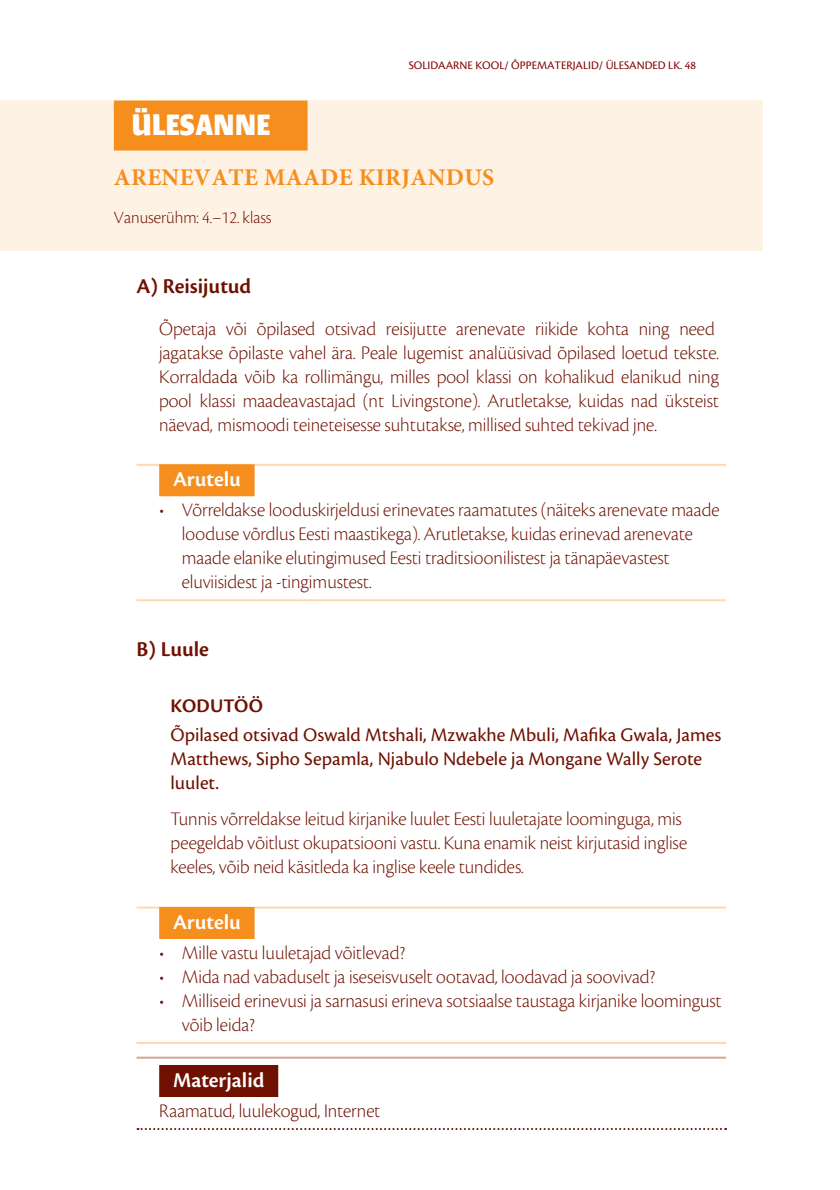
<style>
.page{position:relative;width:840px;height:1190px;background:#fff}
.page>*{position:absolute;margin:0;border:0;box-sizing:border-box;transform-origin:0 0}
.t1{font:700 30px "Beret LT Std";color:#fff}
.t2{font:700 24px "Minion Pro";letter-spacing:.015em;color:#f68e1e}
.t3{font:600 22px "Cronos Pro";color:#fff}
.t4{font:600 22px "Cronos Pro";color:#6f1000}
.t5{font:20px/24px "Cronos Pro Lt Disp";color:#6f1000}
.t6{font:20px/24px "Cronos Pro";color:#6f1000}
.t7{font:600 20px "Cronos Pro";letter-spacing:.01em;color:#6f1000}
.t8{font:18px "Cronos Pro Lt Disp";color:#6f1000}
.t9{font:12px "Cronos Pro";color:#800000}
.s1{font-family:"Cronos Pro";font-weight:300}
</style>
<div class="page">
<div style="left:0;top:101px;width:763px;height:150px;background:#fef2e4"></div>
<div style="left:114px;top:101px;width:194px;height:50px;background:#f68e1e"></div>
<hr style="left:137px;top:464px;width:589px;height:2px;background:#fdd9b3">
<div style="left:159px;top:464px;width:96px;height:32px;background:#f68e1e"></div>
<hr style="left:137px;top:599px;width:589px;height:2px;background:#fdd9b3">
<hr style="left:137px;top:907px;width:589px;height:2px;background:#fdd9b3">
<div style="left:159px;top:907px;width:96px;height:32px;background:#f68e1e"></div>
<hr style="left:137px;top:1042px;width:589px;height:2px;background:#fdd9b3">
<hr style="left:137px;top:1057px;width:589px;height:2px;background:#d1a490">
<div style="left:159px;top:1065px;width:119px;height:32px;background:#6f1000"></div>
<svg style="left:138px;top:1128px;width:588px;height:2px"></svg>
<p class="t9" style="left:409px;top:59px;width:289px">SOLIDAARNE KOOL/ ÕPPEMATERJALID/ ÜLESANDED LK. 48</p>
<h1 class="t1" style="left:131px;top:114px;width:140px">ÜLESANNE</h1>
<p class="t2" style="left:114px;top:161px;width:382px">ARENEVATE MAADE KIRJANDUS</p>
<p class="t8" style="left:114px;top:211px;width:159px">Vanuserühm: 4.–12. klass</p>
<p class="t4" style="left:137px;top:278px;width:116px">A) Reisijutud</p>
<p class="t5" style="left:159px;top:318px;width:561px">Õpetaja või õpilased otsivad reisijutte arenevate riikide kohta ning need jagatakse õpilaste vahel ära. Peale lugemist analüüsivad õpilased loetud tekste.<br>Korralda<span class="s1">da</span> võib ka rollimängu, milles pool klassi on kohalikud elanikud ning pool klassi maadeavastajad (nt Livingstone). Arutletakse, kuidas nad üksteist näevad, mismoodi teineteisesse suhtutakse, millised suhted tekivad jne.</p>
<p class="t3" style="left:173px;top:471px;width:69px">Arutelu</p>
<p class="t5" style="left:182px;top:499px;width:539px;text-indent:-23px">• Võrreldakse looduskirjeldusi erinevates raamatutes (näiteks arenevate maade looduse võrdlus Eesti maastikega). Arutletakse, kuidas erinevad arenevate maade elanike elutingimused Eesti traditsioonilistest ja tänapäevastest eluviisidest ja -tingimustest.</p>
<p class="t4" style="left:137px;top:640px;width:74px">B) Luule</p>
<p class="t7" style="left:171px;top:698px;width:94px">KODUTÖÖ</p>
<p class="t6" style="left:171px;top:723px;width:552px">Õpilased otsivad Oswald Mtshali, Mzwakhe Mbuli, Mafika Gwala, James<br>Matthews, Sipho Sepamla, Njabulo Ndebele ja Mongane Wally Serote luulet.</p>
<p class="t5" style="left:171px;top:808px;width:518px">Tunnis võrreldakse leitud kirjanike luulet Eesti luuletajate loominguga, mis peegeldab võitlust okupatsiooni vastu. Kuna enamik neist kirjutasid inglise keeles, võib neid käsitleda ka inglise keele tundides.</p>
<p class="t3" style="left:173px;top:914px;width:69px">Arutelu</p>
<p class="t5" style="left:159px;top:942px;width:248px">• Mille vastu luuletajad võitlevad?</p>
<p class="t5" style="left:159px;top:966px;width:498px">• Mida nad vabaduselt ja iseseisvuselt ootavad, loodavad ja soovivad?</p>
<p class="t5" style="left:182px;top:990px;width:541px;text-indent:-23px">• Milliseid erinevusi ja sarnasusi erineva sotsiaalse taustaga kirjanike loomingust võib leida?</p>
<p class="t3" style="left:173px;top:1072px;width:93px">Materjalid</p>
<p class="t5" style="left:159px;top:1100px;width:223px">Raamatud, luulekogud, Internet</p>
</div>
